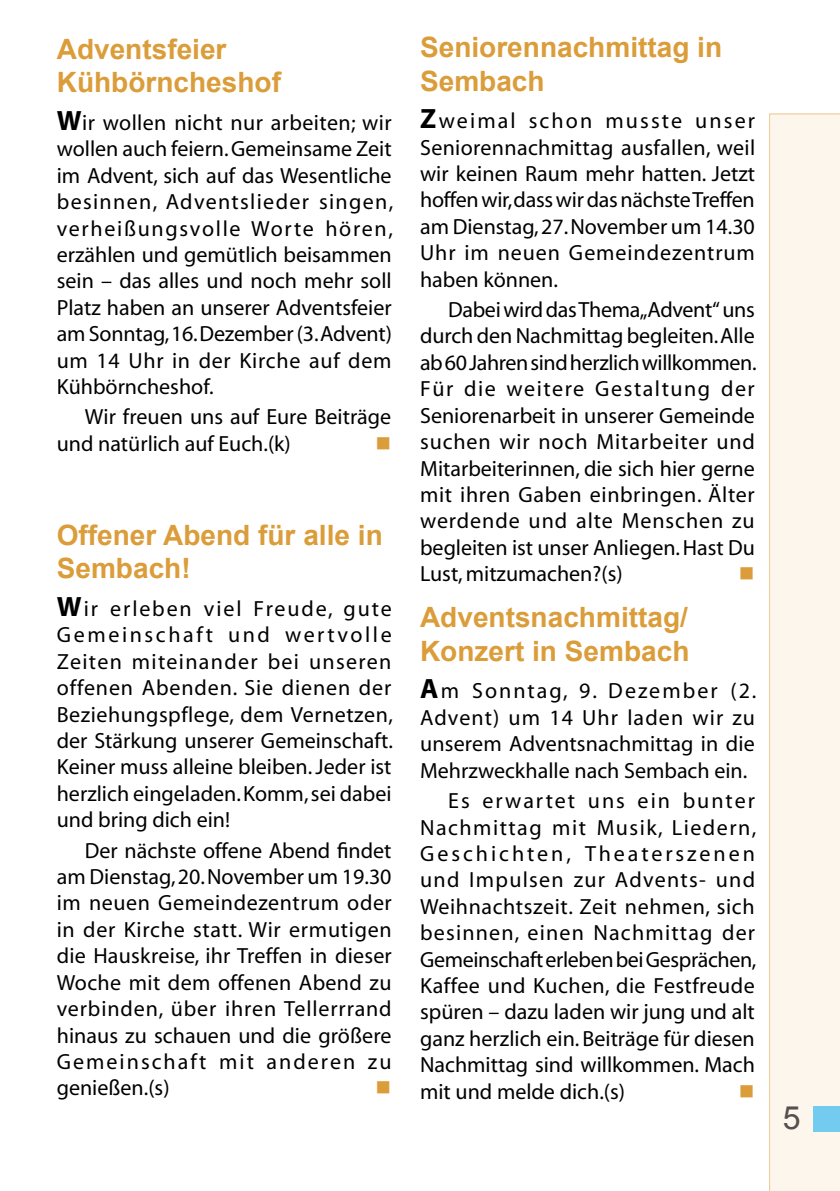
<style>
.page{position:relative;width:840px;height:1191px;background:#fff}
.page>*{position:absolute;margin:0;border:0;box-sizing:border-box;transform-origin:0 0}
.t1{font:32px "Arial";color:#584e4d}
.t2{font:700 28px/33.6px "Arial";color:#db9d3a}
.t3{font:22px/26.4px "Myriad";color:#000;text-align:justify}
.t4{font:21px "Wingdings";color:#db9d3a}
.s1{font-weight:700;font-size:28px}
</style>
<div class="page">
<div style="left:769px;top:113px;width:70px;height:1078px;background:#fdf6ec"></div>
<div style="left:813px;top:1106px;width:26px;height:25px;background:#73cbef"></div>
<p class="t2" style="left:57px;top:33px;width:226px">Adventsfeier<br>Kühbörncheshof</p>
<p class="t3" style="left:57px;top:110px;width:338px"><span class="s1">W</span>ir wollen nicht nur arbeiten; wir wollen auch feiern. Gemeinsame Zeit im Advent, sich auf das Wesentliche besinnen, Adventslieder singen, verheißungsvolle Worte hören, erzählen und gemütlich beisammen sein – das alles und noch mehr soll Platz haben an unserer Adventsfeier am Sonntag, 16. Dezember (3. Advent) um 14 Uhr in der Kirche auf dem Kühbörncheshof.</p>
<p class="t3" style="left:57px;top:405px;width:336px;text-indent:28px">Wir freuen uns auf Eure Beiträge und natürlich auf Euch.(k)</p>
<p class="t4" style="left:375px;top:432px;width:17px">■</p>
<p class="t2" style="left:57px;top:519px;width:327px">Offener Abend für alle in<br>Sembach!</p>
<p class="t3" style="left:57px;top:596px;width:337px"><span class="s1">W</span>ir erleben viel Freude, gute Gemeinschaft und wertvolle Zeiten miteinander bei unseren offenen Abenden. Sie dienen der Beziehungspflege, dem Vernetzen, der Stärkung unserer Gemeinschaft.<br>Keiner muss alleine bleiben. Jeder ist herzlich eingeladen. Komm, sei dabei und bring dich ein!</p>
<p class="t3" style="left:57px;top:838px;width:336px;text-indent:28px">Der nächste offene Abend findet am Dienstag, 20. November um 19.30 im neuen Gemeindezentrum oder in der Kirche statt. Wir ermutigen die Hauskreise, ihr Treffen in dieser Woche mit dem offenen Abend zu verbinden, über ihren Tellerrrand hinaus zu schauen und die größere Gemeinschaft mit anderen zu genießen.(s)</p>
<p class="t4" style="left:375px;top:1076px;width:17px">■</p>
<p class="t2" style="left:420px;top:31px;width:303px">Seniorennachmittag in<br>Sembach</p>
<p class="t3" style="left:420px;top:109px;width:336px"><span class="s1">Z</span>weimal schon musste unser Seniorennachmittag ausfallen, weil wir keinen Raum mehr hatten. Jetzt hoffen wir,dass wir das nächste Treffen am Dienstag, 27. November um 14.30<br>Uhr im neuen Gemeindezentrum haben können.</p>
<p class="t3" style="left:420px;top:297px;width:338px;text-indent:28px">Dabei wird das Thema „Advent“ uns durch den Nachmittag begleiten. Alle ab 60 Jahren sind herzlich willkommen.<br>Für die weitere Gestaltung der Seniorenarbeit in unserer Gemeinde suchen wir noch Mitarbeiter und Mitarbeiterinnen, die sich hier gerne mit ihren Gaben einbringen. Älter werdende und alte Menschen zu begleiten ist unser Anliegen. Hast Du Lust, mitzumachen?(s)</p>
<p class="t4" style="left:738px;top:562px;width:17px">■</p>
<p class="t2" style="left:420px;top:601px;width:271px">Adventsnachmittag/<br>Konzert in Sembach</p>
<p class="t3" style="left:420px;top:679px;width:338px"><span class="s1">A</span>m Sonntag, 9. Dezember (2.<br>Advent) um 14 Uhr laden wir zu unserem Adventsnachmittag in die Mehrzweckhalle nach Sembach ein.</p>
<p class="t3" style="left:420px;top:788px;width:338px;text-indent:28px">Es erwartet uns ein bunter Nachmittag mit Musik, Liedern, Geschichten, Theaterszenen und Impulsen zur Advents- und Weihnachtszeit. Zeit nehmen, sich besinnen, einen Nachmittag der Gemeinschaft erleben bei Gesprächen, Kaffee und Kuchen, die Festfreude spüren – dazu laden wir jung und alt ganz herzlich ein. Beiträge für diesen Nachmittag sind willkommen. Mach mit und melde dich.(s)</p>
<p class="t4" style="left:738px;top:1079px;width:17px">■</p>
<h1 class="t1" style="left:782px;top:1097px;width:19px">5</h1>
</div>
